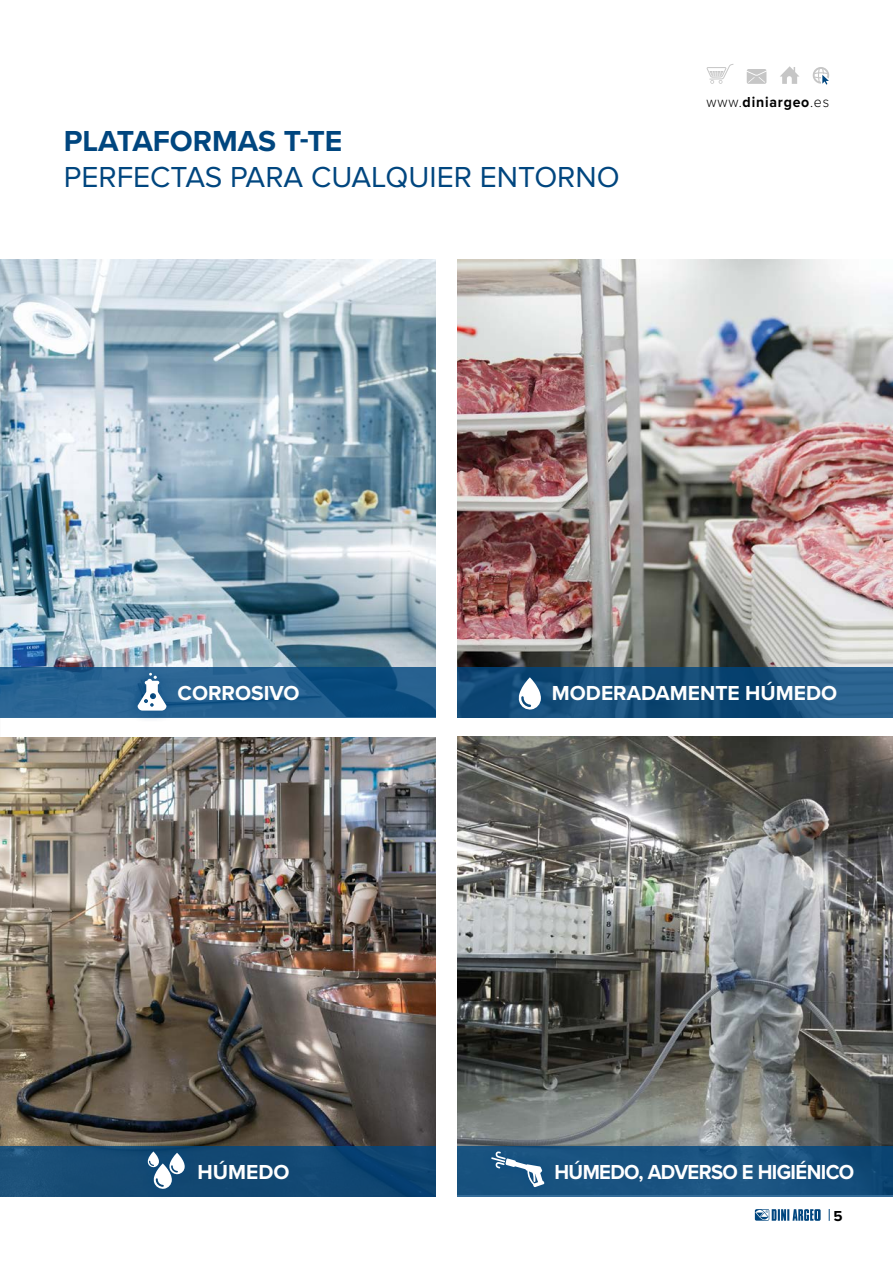
<style>
.page{position:relative;width:893px;height:1263px;background:#fff}
.page>*{position:absolute;margin:0;border:0;box-sizing:border-box;transform-origin:0 0}
.t1{font:30px "Proxima Nova";color:#00467f}
.t2{font:700 30px "Proxima Nova";color:#00467f}
.t3{font:700 21px "Proxima Nova";color:#fff}
.t4{font:700 21px "Proxima Nova";letter-spacing:-.03em;color:#fff;scale:.96 1}
.t5{font:700 15px "Proxima Nova";letter-spacing:.055em;color:#000;scale:.94 1}
.t6{font:700 15px "Proxima Nova";letter-spacing:.055em;color:#000}
.s1{font-weight:300}
</style>
<div class="page">
<svg style="left:829px;top:1209px;width:1px;height:12px"></svg>
<svg style="left:755px;top:1209px;width:66px;height:12px"></svg>
<svg style="left:813px;top:67px;width:16px;height:18px"></svg>
<svg style="left:780px;top:66px;width:19px;height:18px"></svg>
<svg style="left:747px;top:69px;width:19px;height:15px"></svg>
<svg style="left:707px;top:64px;width:27px;height:20px"></svg>
<img style="left:0;top:259px;width:436px;height:408px">
<img style="left:457px;top:737px;width:436px;height:409px">
<img style="left:0;top:738px;width:436px;height:408px">
<img style="left:457px;top:259px;width:436px;height:408px">
<svg style="left:0;top:667px;width:436px;height:50px;background:#1f5c8c"></svg>
<svg style="left:457px;top:667px;width:436px;height:50px;background:#17507c"></svg>
<svg style="left:0;top:1146px;width:436px;height:50px;background:#124873"></svg>
<svg style="left:457px;top:1146px;width:436px;height:50px;background:#18517e"></svg>
<div style="left:508px;top:667px;width:44px;height:54px;background:#00467f;opacity:.75"></div>
<svg style="left:518px;top:677px;width:23px;height:33px"></svg>
<div style="left:137px;top:1141px;width:59px;height:59px;background:#00467f;opacity:.75"></div>
<svg style="left:148px;top:1151px;width:37px;height:38px"></svg>
<svg style="left:474px;top:1121px;width:90px;height:76px;background:#476c88"></svg>
<div style="left:127px;top:662px;width:50px;height:60px;background:#00467f;opacity:.75"></div>
<svg style="left:138px;top:673px;width:28px;height:38px"></svg>
<h1 class="t2" style="left:64px;top:119px;width:280px">PLATAFORMAS T-TE</h1>
<h1 class="t1" style="left:64px;top:160px;width:557px">PERFECTAS PARA CUALQUIER ENTORNO</h1>
<p class="t5" style="left:707px;top:90px;width:132px"><span class="s1">www.</span>diniargeo<span class="s1">.es</span></p>
<p class="t3" style="left:178px;top:677px;width:123px">CORROSIVO</p>
<p class="t3" style="left:552px;top:677px;width:287px">MODERADAMENTE HÚMEDO</p>
<p class="t3" style="left:198px;top:1156px;width:93px">HÚMEDO</p>
<p class="t4" style="left:554px;top:1157px;width:314px">HÚMEDO, ADVERSO E HIGIÉNICO</p>
<p class="t6" style="left:833px;top:1204px;width:11px">5</p>
</div>
